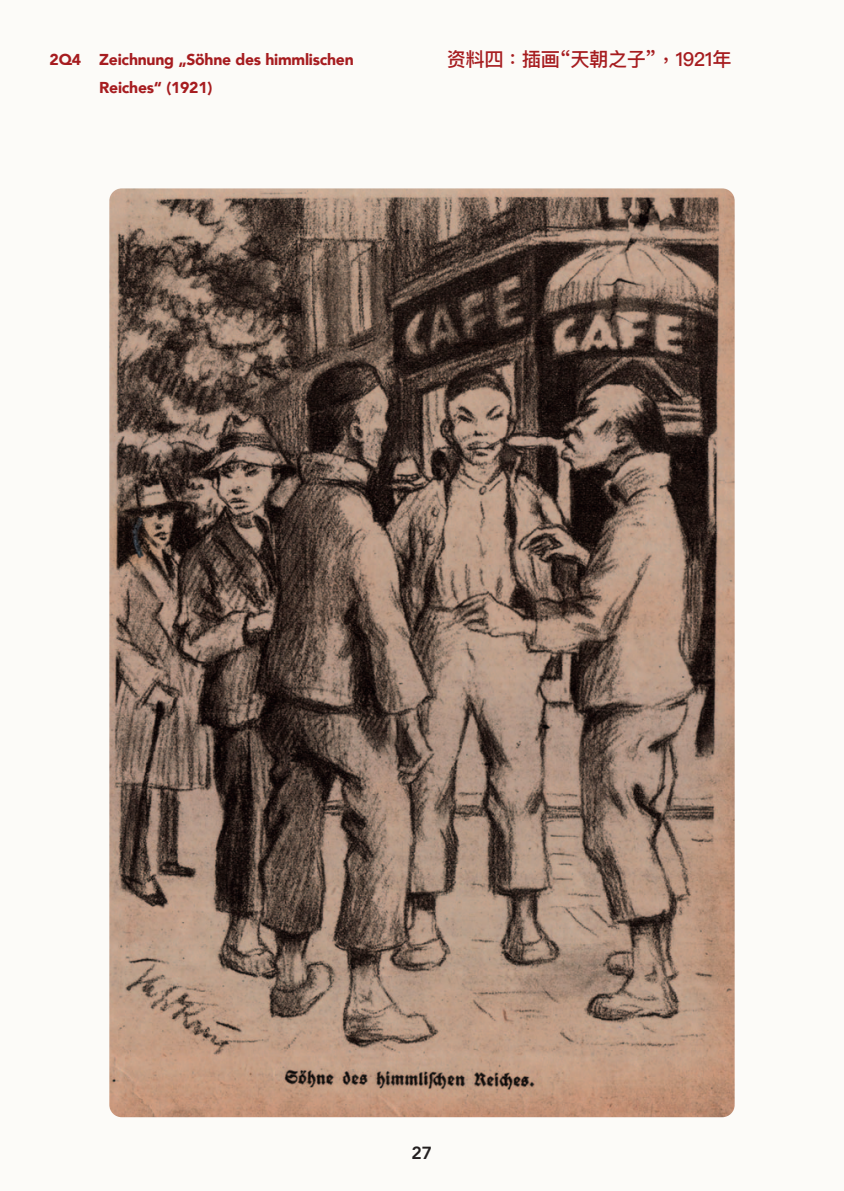
<style>
.page{position:relative;width:844px;height:1191px;background:#fff}
.page>*{position:absolute;margin:0;border:0;box-sizing:border-box;transform-origin:0 0}
.t1{font:500 19.25px "Ping Fang TC";letter-spacing:-.025em;color:#a61c1f}
.t2{font:800 17.5px "Avenir";color:#231f20}
.t3{font:900 15.75px "Avenir";letter-spacing:-.015em;color:#a61c1f}
</style>
<div class="page">
<div style="left:0;top:0;width:843px;height:1191px;background:#fcfbf8"></div>
<img style="left:109px;top:188px;width:625px;height:929px;border-radius:12px">
<p class="t3" style="left:50px;top:50px;width:305px">2Q4 Zeichnung „Söhne des himmlischen</p>
<p class="t1" style="left:446px;top:52px;width:286px">资料四：插画“天朝之子”，1921年</p>
<p class="t3" style="left:99px;top:77px;width:115px">Reiches“ (1921)</p>
<p class="t2" style="left:411px;top:1141px;width:22px">27</p>
</div>
